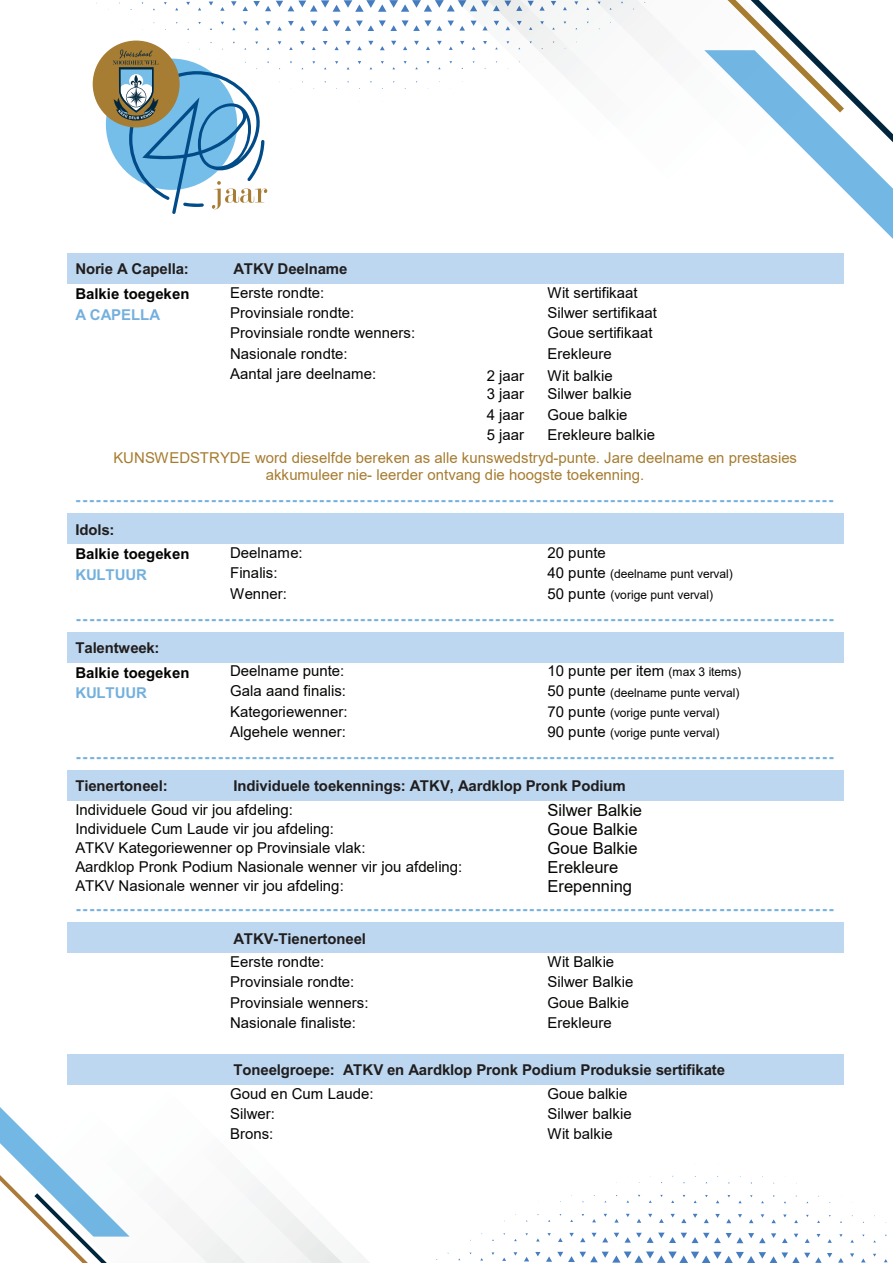
<style>
.page{position:relative;width:893px;height:1263px;background:#fff}
.page>*{position:absolute;margin:0;border:0;box-sizing:border-box;transform-origin:0 0}
.t1{font:16.65px "Arial";color:#040503}
.t2{font:15px "Arial";color:#040503}
.t3{font:700 15px "Arial";letter-spacing:-.01em;color:#74b0dd}
.t4{font:700 15px "Arial";letter-spacing:-.01em;color:#211d1e}
.t5{font:15px/17.2px "Arial";color:#a67c30;text-align:center}
.t6{font:700 15px "Arial";color:#040503}
.t7{font:12.15px "Arial";letter-spacing:-.005em;color:#040503}
.s1{font-size:15px}
.s2{font-size:12.15px}
</style>
<div class="page">
<svg style="left:368px;top:41px;width:5px;height:4px"></svg>
<svg style="left:357px;top:46px;width:5px;height:4px"></svg>
<svg style="left:345px;top:41px;width:6px;height:4px"></svg>
<svg style="left:323px;top:41px;width:5px;height:4px"></svg>
<svg style="left:300px;top:41px;width:5px;height:4px"></svg>
<svg style="left:300px;top:20px;width:74px;height:11px"></svg>
<svg style="left:288px;top:21px;width:6px;height:5px"></svg>
<svg style="left:277px;top:27px;width:5px;height:4px"></svg>
<svg style="left:266px;top:21px;width:5px;height:4px"></svg>
<svg style="left:243px;top:21px;width:4px;height:4px"></svg>
<svg style="left:243px;top:0;width:133px;height:12px"></svg>
<svg style="left:231px;top:1px;width:6px;height:5px"></svg>
<svg style="left:220px;top:7px;width:5px;height:4px"></svg>
<svg style="left:209px;top:2px;width:4px;height:4px"></svg>
<svg style="left:524px;top:1257px;width:5px;height:4px"></svg>
<svg style="left:535px;top:1252px;width:5px;height:4px"></svg>
<svg style="left:558px;top:1238px;width:5px;height:4px"></svg>
<svg style="left:569px;top:1233px;width:5px;height:4px"></svg>
<svg style="left:580px;top:1237px;width:5px;height:5px"></svg>
<svg style="left:591px;top:1233px;width:17px;height:9px"></svg>
<svg style="left:637px;top:1219px;width:4px;height:4px"></svg>
<svg style="left:659px;top:1219px;width:5px;height:4px"></svg>
<svg style="left:681px;top:1218px;width:5px;height:5px"></svg>
<svg style="left:693px;top:1214px;width:4px;height:4px"></svg>
<svg style="left:546px;top:1251px;width:153px;height:12px"></svg>
<svg style="left:704px;top:1219px;width:5px;height:4px"></svg>
<svg style="left:715px;top:1214px;width:5px;height:4px"></svg>
<svg style="left:726px;top:1219px;width:5px;height:4px"></svg>
<svg style="left:738px;top:1214px;width:4px;height:4px"></svg>
<svg style="left:749px;top:1219px;width:4px;height:4px"></svg>
<svg style="left:771px;top:1219px;width:5px;height:4px"></svg>
<svg style="left:614px;top:1232px;width:162px;height:11px"></svg>
<svg style="left:782px;top:1238px;width:6px;height:5px"></svg>
<svg style="left:794px;top:1233px;width:4px;height:4px"></svg>
<svg style="left:805px;top:1239px;width:5px;height:4px"></svg>
<svg style="left:827px;top:1239px;width:5px;height:4px"></svg>
<svg style="left:702px;top:1252px;width:130px;height:11px"></svg>
<svg style="left:838px;top:1258px;width:6px;height:5px"></svg>
<svg style="left:850px;top:1253px;width:4px;height:4px"></svg>
<svg style="left:378px;top:0;width:65px;height:102px"></svg>
<svg style="left:443px;top:0;width:213px;height:89px"></svg>
<svg style="left:67px;top:1054px;width:303px;height:209px"></svg>
<svg style="left:0;top:1107px;width:130px;height:156px"></svg>
<svg style="left:704px;top:0;width:189px;height:239px"></svg>
<div style="left:93px;top:41px;width:87px;height:86px;background:#a77c33;border-radius:50%"></div>
<svg style="left:113px;top:42px;width:156px;height:172px"></svg>
<div style="left:67px;top:254px;width:155px;height:30px;background:#bcd7ef"></div>
<div style="left:222px;top:254px;width:621px;height:30px;background:#bcd7ef"></div>
<div style="left:67px;top:514px;width:155px;height:30px;background:#bcd7ef"></div>
<div style="left:222px;top:514px;width:621px;height:30px;background:#bcd7ef"></div>
<div style="left:67px;top:632px;width:155px;height:30px;background:#bcd7ef"></div>
<div style="left:222px;top:632px;width:621px;height:30px;background:#bcd7ef"></div>
<div style="left:67px;top:770px;width:155px;height:31px;background:#bcd7ef"></div>
<div style="left:222px;top:770px;width:621px;height:31px;background:#bcd7ef"></div>
<div style="left:67px;top:923px;width:155px;height:30px;background:#bcd7ef"></div>
<div style="left:222px;top:923px;width:621px;height:30px;background:#bcd7ef"></div>
<div style="left:67px;top:1055px;width:155px;height:30px;background:#bcd7ef"></div>
<div style="left:222px;top:1055px;width:621px;height:30px;background:#bcd7ef"></div>
<p class="t4" style="left:75px;top:260px;width:115px">Norie A Capella:</p>
<p class="t4" style="left:233px;top:260px;width:116px">ATKV Deelname</p>
<p class="t6" style="left:75px;top:285px;width:116px">Balkie toegeken</p>
<p class="t2" style="left:230px;top:282px;width:96px">Eerste rondte:</p>
<p class="t2" style="left:548px;top:282px;width:92px">Wit sertifikaat</p>
<p class="t3" style="left:75px;top:305px;width:86px">A CAPELLA</p>
<p class="t2" style="left:230px;top:303px;width:126px">Provinsiale rondte:</p>
<p class="t2" style="left:548px;top:303px;width:111px">Silwer sertifikaat</p>
<p class="t2" style="left:230px;top:323px;width:187px">Provinsiale rondte wenners:</p>
<p class="t2" style="left:548px;top:323px;width:107px">Goue sertifikaat</p>
<p class="t2" style="left:230px;top:343px;width:119px">Nasionale rondte:</p>
<p class="t2" style="left:548px;top:343px;width:66px">Erekleure</p>
<p class="t2" style="left:230px;top:363px;width:148px">Aantal jare deelname:</p>
<p class="t2" style="left:487px;top:365px;width:39px">2 jaar</p>
<p class="t2" style="left:548px;top:365px;width:67px">Wit balkie</p>
<p class="t2" style="left:487px;top:384px;width:39px">3 jaar</p>
<p class="t2" style="left:548px;top:384px;width:86px">Silwer balkie</p>
<p class="t2" style="left:487px;top:404px;width:39px">4 jaar</p>
<p class="t2" style="left:548px;top:404px;width:82px">Goue balkie</p>
<p class="t2" style="left:487px;top:424px;width:39px">5 jaar</p>
<p class="t2" style="left:548px;top:424px;width:109px">Erekleure balkie</p>
<p class="t5" style="left:113px;top:449px;width:685px">KUNSWEDSTRYDE word dieselfde bereken as alle kunswedstryd-punte. Jare deelname en prestasies akkumuleer nie- leerder ontvang die hoogste toekenning.</p>
<p class="t3" style="left:76px;top:491px;width:759px">----------------------------------------------------------------------------------------------------------------</p>
<p class="t4" style="left:75px;top:520px;width:40px">Idols:</p>
<p class="t6" style="left:75px;top:545px;width:116px">Balkie toegeken</p>
<p class="t2" style="left:230px;top:542px;width:74px">Deelname:</p>
<p class="t2" style="left:548px;top:542px;width:60px">20 punte</p>
<p class="t3" style="left:75px;top:566px;width:73px">KULTUUR</p>
<p class="t2" style="left:230px;top:563px;width:49px">Finalis:</p>
<p class="t7" style="left:548px;top:566px;width:187px"><span class="s1">40 punte</span> (deelname punt verval)</p>
<p class="t2" style="left:230px;top:583px;width:58px">Wenner:</p>
<p class="t7" style="left:548px;top:586px;width:167px"><span class="s1">50 punte</span> (vorige punt verval)</p>
<p class="t3" style="left:76px;top:609px;width:759px">----------------------------------------------------------------------------------------------------------------</p>
<p class="t4" style="left:75px;top:639px;width:86px">Talentweek:</p>
<p class="t6" style="left:75px;top:664px;width:116px">Balkie toegeken</p>
<p class="t2" style="left:230px;top:661px;width:116px">Deelname punte:</p>
<p class="t2" style="left:548px;top:661px;width:195px">10 punte per item <span class="s2">(max 3 items)</span></p>
<p class="t3" style="left:75px;top:684px;width:73px">KULTUUR</p>
<p class="t2" style="left:230px;top:681px;width:117px">Gala aand finalis:</p>
<p class="t7" style="left:548px;top:684px;width:194px"><span class="s1">50 punte</span> (deelname punte verval)</p>
<p class="t2" style="left:230px;top:701px;width:119px">Kategoriewenner:</p>
<p class="t7" style="left:548px;top:704px;width:173px"><span class="s1">70 punte</span> (vorige punte verval)</p>
<p class="t2" style="left:230px;top:721px;width:117px">Algehele wenner:</p>
<p class="t7" style="left:548px;top:724px;width:173px"><span class="s1">90 punte</span> (vorige punte verval)</p>
<p class="t3" style="left:76px;top:748px;width:759px">----------------------------------------------------------------------------------------------------------------</p>
<p class="t4" style="left:75px;top:777px;width:94px">Tienertoneel:</p>
<p class="t4" style="left:233px;top:777px;width:394px">Individuele toekennings: ATKV, Aardklop Pronk Podium</p>
<p class="t2" style="left:75px;top:799px;width:219px">Individuele Goud vir jou afdeling:</p>
<p class="t1" style="left:548px;top:799px;width:96px">Silwer Balkie</p>
<p class="t2" style="left:75px;top:818px;width:260px">Individuele Cum Laude vir jou afdeling:</p>
<p class="t1" style="left:548px;top:818px;width:92px">Goue Balkie</p>
<p class="t2" style="left:75px;top:837px;width:292px">ATKV Kategoriewenner op Provinsiale vlak:</p>
<p class="t1" style="left:548px;top:837px;width:92px">Goue Balkie</p>
<p class="t2" style="left:75px;top:856px;width:388px">Aardklop Pronk Podium Nasionale wenner vir jou afdeling:</p>
<p class="t1" style="left:548px;top:856px;width:72px">Erekleure</p>
<p class="t2" style="left:75px;top:875px;width:270px">ATKV Nasionale wenner vir jou afdeling:</p>
<p class="t1" style="left:548px;top:875px;width:86px">Erepenning</p>
<p class="t3" style="left:76px;top:900px;width:759px">----------------------------------------------------------------------------------------------------------------</p>
<p class="t4" style="left:233px;top:929px;width:134px">ATKV-Tienertoneel</p>
<p class="t2" style="left:230px;top:951px;width:96px">Eerste rondte:</p>
<p class="t2" style="left:548px;top:951px;width:68px">Wit Balkie</p>
<p class="t2" style="left:230px;top:972px;width:126px">Provinsiale rondte:</p>
<p class="t2" style="left:548px;top:972px;width:87px">Silwer Balkie</p>
<p class="t2" style="left:230px;top:992px;width:140px">Provinsiale wenners:</p>
<p class="t2" style="left:548px;top:992px;width:83px">Goue Balkie</p>
<p class="t2" style="left:230px;top:1012px;width:127px">Nasionale finaliste:</p>
<p class="t2" style="left:548px;top:1012px;width:66px">Erekleure</p>
<p class="t4" style="left:233px;top:1061px;width:493px">Toneelgroepe: ATKV en Aardklop Pronk Podium Produksie sertifikate</p>
<p class="t2" style="left:230px;top:1083px;width:145px">Goud en Cum Laude:</p>
<p class="t2" style="left:548px;top:1083px;width:81px">Goue balkie</p>
<p class="t2" style="left:230px;top:1103px;width:46px">Silwer:</p>
<p class="t2" style="left:548px;top:1103px;width:86px">Silwer balkie</p>
<p class="t2" style="left:230px;top:1124px;width:45px">Brons:</p>
<p class="t2" style="left:548px;top:1124px;width:67px">Wit balkie</p>
</div>
